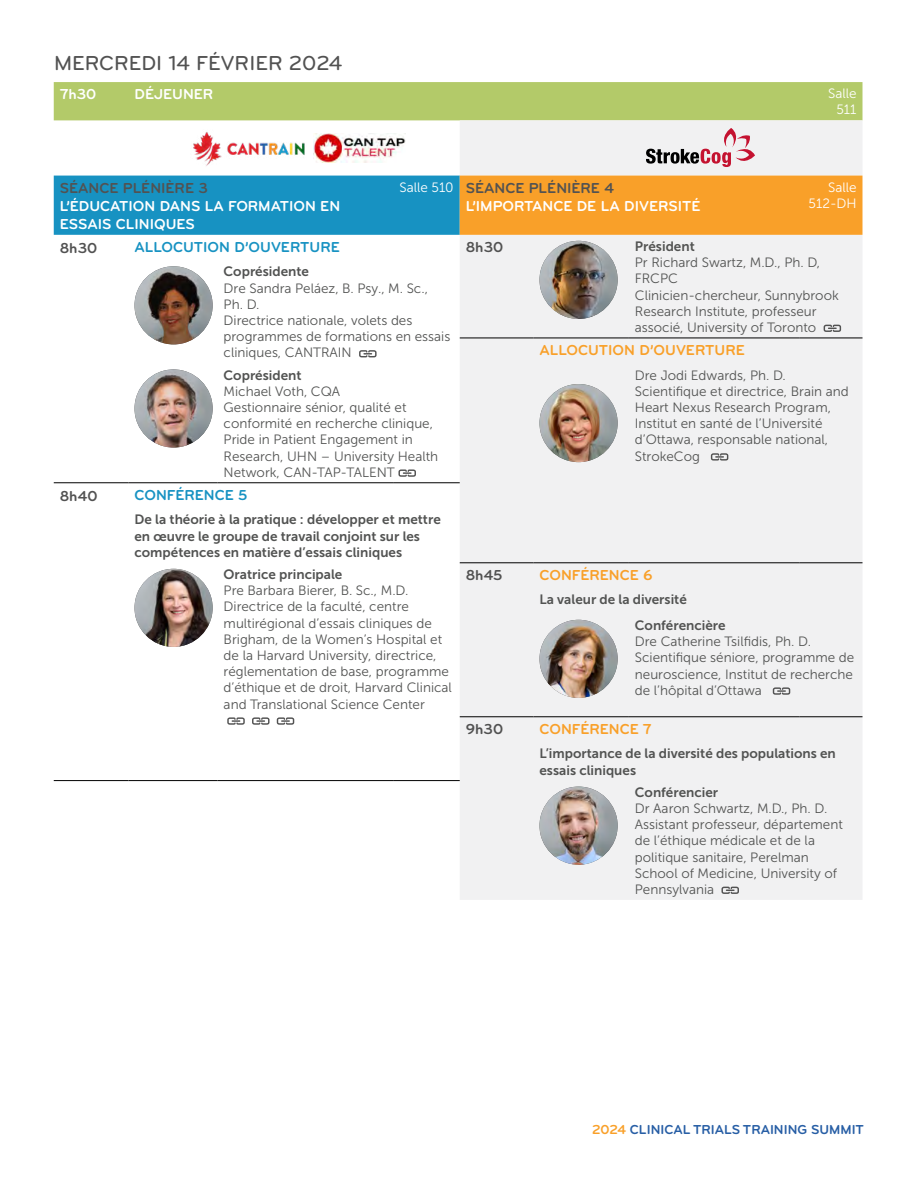
<style>
.page{position:relative;width:918px;height:1188px;background:#fff}
.page>*{position:absolute;margin:0;border:0;box-sizing:border-box;transform-origin:0 0}
.t1{font:21px "Bryant Pro Medium Alternate";color:#525252}
.t2{font:15px/18px "Bryant Pro Bold Alternate";color:#fff}
.t3{font:15px "Bryant Pro Bold Alternate";color:#525252}
.t4{font:700 15px "Bryant Pro";color:#1792c2}
.t5{font:700 15px "Bryant Pro";color:#f9a029}
.t6{font:15px "Bryant Pro Bold Alternate";color:#f9a029}
.t7{font:700 15px "Bryant Pro";color:#fff}
.t8{font:13.5px/16.2px "Museo Sans 300";color:#525352}
.t9{font:13.5px/16.2px "Museo Sans 700";color:#525352}
.t10{font:700 13.5px "Bryant Pro";color:#275ea5}
.t11{font:13.5px/16.2px "Museo Sans 300";color:#fff;text-align:right}
.s1{font-family:"Museo Sans 700"}
.s2{color:#f9a029}
</style>
<div class="page">
<div style="left:54px;top:82px;width:808px;height:38px;background:#b3ca69"></div>
<div style="left:460px;top:120px;width:402px;height:780px;background:#f1f1f2"></div>
<svg style="left:54px;top:176px;width:808px;height:59px;background:#879976"></svg>
<hr style="left:460px;top:338px;width:74px;height:1px;background:#000">
<hr style="left:534px;top:338px;width:95px;height:1px;background:#000">
<hr style="left:629px;top:338px;width:171px;height:1px;background:#000">
<hr style="left:800px;top:338px;width:62px;height:1px;background:#000">
<hr style="left:460px;top:563px;width:74px;height:1px;background:#000">
<hr style="left:534px;top:563px;width:95px;height:1px;background:#000">
<hr style="left:629px;top:563px;width:171px;height:1px;background:#000">
<hr style="left:800px;top:563px;width:62px;height:1px;background:#000">
<hr style="left:460px;top:717px;width:74px;height:1px;background:#000">
<hr style="left:534px;top:717px;width:95px;height:1px;background:#000">
<hr style="left:629px;top:717px;width:171px;height:1px;background:#000">
<hr style="left:800px;top:717px;width:62px;height:1px;background:#000">
<hr style="left:54px;top:483px;width:75px;height:1px;background:#000">
<hr style="left:129px;top:483px;width:89px;height:1px;background:#000">
<hr style="left:218px;top:483px;width:175px;height:1px;background:#000">
<hr style="left:393px;top:483px;width:67px;height:1px;background:#000">
<hr style="left:129px;top:780px;width:89px;height:1px;background:#000">
<hr style="left:218px;top:780px;width:175px;height:1px;background:#000">
<hr style="left:393px;top:780px;width:67px;height:1px;background:#000">
<hr style="left:54px;top:780px;width:75px;height:1px;background:#000">
<img style="left:193px;top:132px;width:112px;height:34px">
<img style="left:314px;top:134px;width:91px;height:29px">
<svg style="left:646px;top:128px;width:109px;height:39px"></svg>
<img style="left:540px;top:241px;width:78px;height:78px;border-radius:39px">
<svg style="left:824px;top:325px;width:17px;height:7px"></svg>
<img style="left:135px;top:266px;width:78px;height:78px;border-radius:39px">
<svg style="left:359px;top:350px;width:18px;height:7px"></svg>
<img style="left:135px;top:369px;width:78px;height:79px;border-radius:39px">
<svg style="left:398px;top:469px;width:18px;height:8px"></svg>
<img style="left:540px;top:384px;width:78px;height:78px;border-radius:39px">
<svg style="left:711px;top:453px;width:17px;height:8px"></svg>
<img style="left:135px;top:569px;width:78px;height:78px;border-radius:39px">
<svg style="left:227px;top:717px;width:18px;height:8px"></svg>
<svg style="left:252px;top:717px;width:18px;height:8px"></svg>
<svg style="left:277px;top:717px;width:17px;height:8px"></svg>
<img style="left:540px;top:620px;width:78px;height:78px;border-radius:39px">
<svg style="left:773px;top:687px;width:17px;height:8px"></svg>
<img style="left:540px;top:787px;width:78px;height:78px;border-radius:39px">
<svg style="left:721px;top:887px;width:18px;height:7px"></svg>
<p class="t1" style="left:54px;top:50px;width:290px">MERCREDI 14 FÉVRIER 2024</p>
<p class="t2" style="left:60px;top:85px;width:38px">7h30</p>
<p class="t7" style="left:135px;top:85px;width:80px">DÉJEUNER</p>
<p class="t11" style="left:828px;top:86px;width:30px">Salle<br>511</p>
<p class="t3" style="left:60px;top:179px;width:150px">SÉANCE PLÉNIÈRE 3</p>
<p class="t2" style="left:60px;top:197px;width:282px">L’ÉDUCATION DANS LA FORMATION EN<br>ESSAIS CLINIQUES</p>
<p class="t11" style="left:399px;top:179px;width:56px">Salle 510</p>
<p class="t3" style="left:466px;top:179px;width:150px">SÉANCE PLÉNIÈRE 4</p>
<p class="t2" style="left:466px;top:197px;width:236px">L’IMPORTANCE DE LA DIVERSITÉ</p>
<p class="t11" style="left:809px;top:179px;width:49px">Salle<br>512-DH</p>
<p class="t3" style="left:60px;top:239px;width:39px">8h30</p>
<p class="t4" style="left:135px;top:238px;width:207px">ALLOCUTION D’OUVERTURE</p>
<p class="t3" style="left:466px;top:238px;width:39px">8h30</p>
<p class="t8" style="left:635px;top:238px;width:187px"><span class="s1">Président<br></span>Pr Richard Swartz, M.D., Ph. D,<br>FRCPC</p>
<p class="t8" style="left:635px;top:287px;width:205px">Clinicien-chercheur, Sunnybrook<br>Research Institute, professeur associé, University of Toronto</p>
<p class="t8" style="left:224px;top:264px;width:206px"><span class="s1">Coprésidente<br></span>Dre Sandra Peláez, B. Psy., M. Sc.,<br>Ph. D.</p>
<p class="t8" style="left:224px;top:312px;width:228px">Directrice nationale, volets des programmes de formations en essais cliniques, CANTRAIN</p>
<p class="t5" style="left:540px;top:341px;width:207px">ALLOCUTION D’OUVERTURE</p>
<p class="t8" style="left:224px;top:367px;width:216px"><span class="s1">Coprésident<br></span>Michael Voth, CQA<br>Gestionnaire sénior, qualité et conformité en recherche clinique,<br>Pride in Patient Engagement in<br>Research, UHN – University Health<br>Network, CAN-TAP-TALENT</p>
<p class="t8" style="left:635px;top:367px;width:152px">Dre Jodi Edwards, Ph. D.</p>
<p class="t8" style="left:635px;top:383px;width:215px">Scientifique et directrice, Brain and<br>Heart Nexus Research Program,<br>Institut en santé de l’Université d’Ottawa, responsable national,<br>StrokeCog</p>
<p class="t3" style="left:60px;top:487px;width:39px">8h40</p>
<p class="t4" style="left:135px;top:486px;width:115px">CONFÉRENCE 5</p>
<p class="t9" style="left:135px;top:512px;width:308px">De la théorie à la pratique : développer et mettre en œuvre le groupe de travail conjoint sur les compétences en matière d’essais cliniques</p>
<p class="t8" style="left:224px;top:566px;width:186px"><span class="s1">Oratrice principale<br></span>Pre Barbara Bierer, B. Sc., M.D.</p>
<p class="t8" style="left:224px;top:599px;width:230px">Directrice de la faculté, centre multirégional d’essais cliniques de Brigham, de la Women’s Hospital et de la Harvard University, directrice, réglementation de base, programme d’éthique et de droit, Harvard Clinical and Translational Science Center</p>
<p class="t3" style="left:466px;top:566px;width:38px">8h45</p>
<p class="t6" style="left:540px;top:566px;width:115px">CONFÉRENCE 6</p>
<p class="t9" style="left:540px;top:592px;width:149px">La valeur de la diversité</p>
<p class="t8" style="left:635px;top:617px;width:178px"><span class="s1">Conférencière<br></span>Dre Catherine Tsilfidis, Ph. D.</p>
<p class="t8" style="left:635px;top:650px;width:221px;text-align:justify">Scientifique séniore, programme de neuroscience, Institut de recherche de l’hôpital d’Ottawa</p>
<p class="t3" style="left:466px;top:720px;width:39px">9h30</p>
<p class="t5" style="left:540px;top:720px;width:113px">CONFÉRENCE 7</p>
<p class="t9" style="left:540px;top:746px;width:298px">L’importance de la diversité des populations en essais cliniques</p>
<p class="t8" style="left:635px;top:784px;width:194px"><span class="s1">Conférencier<br></span>Dr Aaron Schwartz, M.D., Ph. D.</p>
<p class="t8" style="left:635px;top:816px;width:210px">Assistant professeur, département de l’éthique médicale et de la politique sanitaire, Perelman<br>School of Medicine, University of<br>Pennsylvania</p>
<p class="t10" style="left:592px;top:1121px;width:273px"><span class="s2">2024</span> CLINICAL TRIALS TRAINING SUMMIT</p>
</div>
